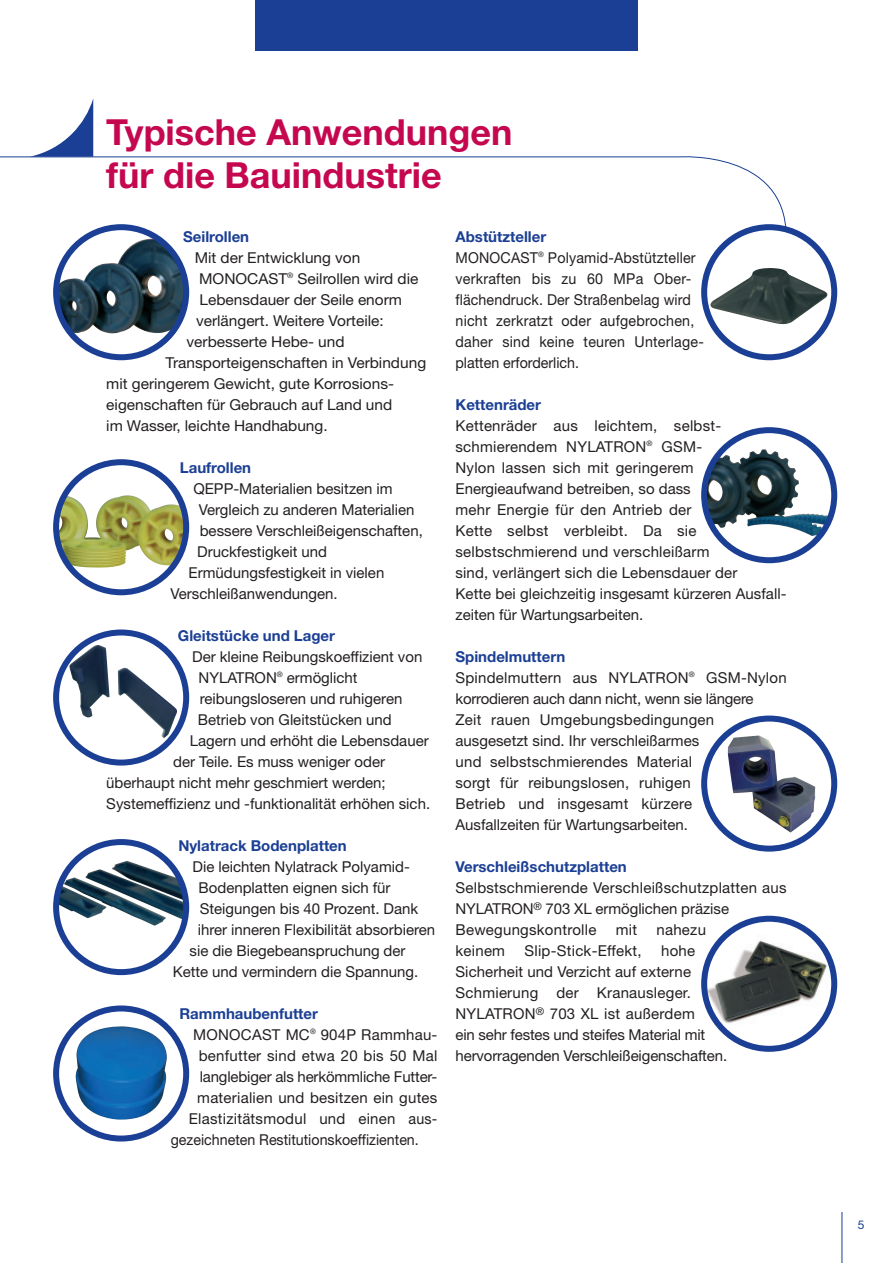
<style>
.page{position:relative;width:893px;height:1263px;background:#fff}
.page>*{position:absolute;margin:0;border:0;box-sizing:border-box;transform-origin:0 0}
.t1{font:700 36px/43.2px "Helvetica Neue";color:#c50750}
.t2{font:15px/21px "Helvetica Neue";color:#231f20}
.t3{font:15px/21px "Helvetica Neue";color:#231f20;scale:.95 1}
.t4{font:700 15px "Helvetica Neue";color:#1b3f94}
.t5{font:12px "Helvetica Neue";color:#1b3f94}
.s1{font-weight:700;color:#1b3f94}
</style>
<div class="page">
<svg style="left:49px;top:99px;width:44px;height:51px"></svg>
<svg style="left:0;top:150px;width:786px;height:74px"></svg>
<hr style="left:842px;top:1212px;width:1px;height:51px;background:#1b3f94">
<div style="left:255px;top:0;width:383px;height:51px;background:#1b3f94"></div>
<svg style="left:53px;top:224px;width:136px;height:136px"></svg>
<svg style="left:701px;top:224px;width:136px;height:136px"></svg>
<svg style="left:701px;top:427px;width:136px;height:136px"></svg>
<svg style="left:701px;top:715px;width:136px;height:137px"></svg>
<svg style="left:701px;top:916px;width:136px;height:136px"></svg>
<svg style="left:53px;top:459px;width:136px;height:136px"></svg>
<svg style="left:53px;top:629px;width:136px;height:136px"></svg>
<svg style="left:53px;top:839px;width:136px;height:136px"></svg>
<svg style="left:53px;top:1005px;width:136px;height:136px"></svg>
<h1 class="t1" style="left:106px;top:114px;width:408px">Typische Anwendungen für die Bauindustrie</h1>
<p class="t4" style="left:183px;top:231px;width:68px">Seilrollen</p>
<p class="t2" style="left:195px;top:248px;width:167px">Mit der Entwicklung von</p>
<p class="t2" style="left:199px;top:269px;width:221px">MONOCAST<sup>®</sup> Seilrollen wird die</p>
<p class="t2" style="left:200px;top:290px;width:204px">Lebensdauer der Seile enorm</p>
<p class="t2" style="left:196px;top:311px;width:189px">verlängert. Weitere Vorteile:</p>
<p class="t2" style="left:186px;top:332px;width:160px">verbesserte Hebe- und</p>
<p class="t2" style="left:166px;top:353px;width:262px">Transporteigenschaften in Verbindung</p>
<p class="t2" style="left:106px;top:374px;width:289px">mit geringerem Gewicht, gute Korrosions-</p>
<p class="t2" style="left:106px;top:395px;width:287px">eigenschaften für Gebrauch auf Land und</p>
<p class="t2" style="left:106px;top:416px;width:223px">im Wasser, leichte Handhabung.</p>
<p class="t4" style="left:180px;top:462px;width:73px">Laufrollen</p>
<p class="t2" style="left:193px;top:479px;width:201px">QEPP-Materialien besitzen im</p>
<p class="t2" style="left:199px;top:500px;width:217px">Vergleich zu anderen Materialien</p>
<p class="t2" style="left:200px;top:521px;width:225px">bessere Verschleißeigenschaften,</p>
<p class="t2" style="left:197px;top:542px;width:131px">Druckfestigkeit und</p>
<p class="t2" style="left:189px;top:563px;width:197px">Ermüdungsfestigkeit in vielen</p>
<p class="t2" style="left:171px;top:584px;width:169px">Verschleißanwendungen.</p>
<p class="t4" style="left:178px;top:630px;width:159px">Gleitstücke und Lager</p>
<p class="t2" style="left:192px;top:647px;width:232px">Der kleine Reibungskoeffizient von</p>
<p class="t2" style="left:199px;top:668px;width:161px">NYLATRON<sup>®</sup> ermöglicht</p>
<p class="t2" style="left:200px;top:689px;width:204px">reibungsloseren und ruhigeren</p>
<p class="t2" style="left:198px;top:710px;width:195px">Betrieb von Gleitstücken und</p>
<p class="t2" style="left:190px;top:731px;width:240px">Lagern und erhöht die Lebensdauer</p>
<p class="t2" style="left:173px;top:752px;width:213px">der Teile. Es muss weniger oder</p>
<p class="t2" style="left:106px;top:773px;width:281px">überhaupt nicht mehr geschmiert werden;</p>
<p class="t2" style="left:106px;top:794px;width:325px">Systemeffizienz und -funktionalität erhöhen sich.</p>
<p class="t4" style="left:178px;top:840px;width:170px">Nylatrack Bodenplatten</p>
<p class="t2" style="left:192px;top:857px;width:219px">Die leichten Nylatrack Polyamid-</p>
<p class="t2" style="left:199px;top:878px;width:193px">Bodenplatten eignen sich für</p>
<p class="t2" style="left:200px;top:899px;width:220px">Steigungen bis 40 Prozent. Dank</p>
<p class="t2" style="left:198px;top:920px;width:239px">ihrer inneren Flexibilität absorbieren</p>
<p class="t2" style="left:190px;top:941px;width:217px">sie die Biegebeanspruchung der</p>
<p class="t2" style="left:173px;top:962px;width:247px">Kette und vermindern die Spannung.</p>
<p class="t4" style="left:179px;top:1008px;width:140px">Rammhaubenfutter</p>
<p class="t2" style="left:193px;top:1025px;width:246px">MONOCAST MC<sup>®</sup> 904P Rammhau-</p>
<p class="t2" style="left:199px;top:1046px;width:240px">benfutter sind etwa 20 bis 50 Mal</p>
<p class="t2" style="left:200px;top:1067px;width:239px">langlebiger als herkömmliche Futter-</p>
<p class="t2" style="left:197px;top:1088px;width:242px">materialien und besitzen ein gutes</p>
<p class="t2" style="left:189px;top:1109px;width:250px">Elastizitätsmodul und einen aus-</p>
<p class="t3" style="left:171px;top:1130px;width:263px">gezeichneten Restitutionskoeffizienten.</p>
<p class="t3" style="left:455px;top:227px;width:263px"><span class="s1">Abstützteller<br></span>MONOCAST<sup>®</sup> Polyamid-Abstützteller verkraften bis zu 60 MPa Ober&shy;flächendruck. Der Straßenbelag wird nicht zerkratzt oder aufgebrochen, daher sind keine teuren Unterlage&shy;platten erforderlich.</p>
<p class="t4" style="left:455px;top:399px;width:87px">Kettenräder</p>
<p class="t2" style="left:455px;top:416px;width:333px">Kettenräder aus leichtem, selbst&shy;schmierendem NYLATRON<sup>®</sup> GSM-<br>Nylon lassen sich mit geringerem Energieaufwand betreiben, so dass<br>mehr Energie für den Antrieb der<br>Kette selbst verbleibt. Da sie selbstschmierend und verschleißarm<br>sind, verlängert sich die Lebensdauer der<br>Kette bei gleichzeitig insgesamt kürzeren Ausfall&shy;zeiten für Wartungsarbeiten.</p>
<p class="t2" style="left:455px;top:647px;width:333px"><span class="s1">Spindelmuttern<br></span>Spindelmuttern aus NYLATRON<sup>®</sup> GSM-Nylon korrodieren auch dann nicht, wenn sie längere<br>Zeit rauen Umgebungsbedingungen ausgesetzt sind. Ihr verschleißarmes<br>und selbstschmierendes Material<br>sorgt für reibungslosen, ruhigen<br>Betrieb und insgesamt kürzere<br>Ausfallzeiten für Wartungsarbeiten.</p>
<p class="t4" style="left:455px;top:861px;width:173px">Verschleißschutzplatten</p>
<p class="t2" style="left:455px;top:878px;width:333px">Selbstschmierende Verschleißschutzplatten aus<br>NYLATRON<sup>®</sup> 703 XL ermöglichen präzise<br>Bewegungskontrolle</p>
<p class="t2" style="left:616px;top:920px;width:23px">mit</p>
<p class="t2" style="left:656px;top:920px;width:51px">nahezu</p>
<p class="t2" style="left:455px;top:941px;width:51px">keinem</p>
<p class="t2" style="left:524px;top:941px;width:119px">Slip-Stick-Effekt,</p>
<p class="t2" style="left:455px;top:941px;width:273px;text-indent:206px">hohe<br>Sicherheit und Verzicht auf externe<br>Schmierung der Kranausleger.<br>NYLATRON<sup>®</sup> 703 XL ist außerdem<br>ein sehr festes und steifes Material mit hervorragenden Verschleißeigenschaften.</p>
<p class="t5" style="left:858px;top:1220px;width:8px">5</p>
</div>
